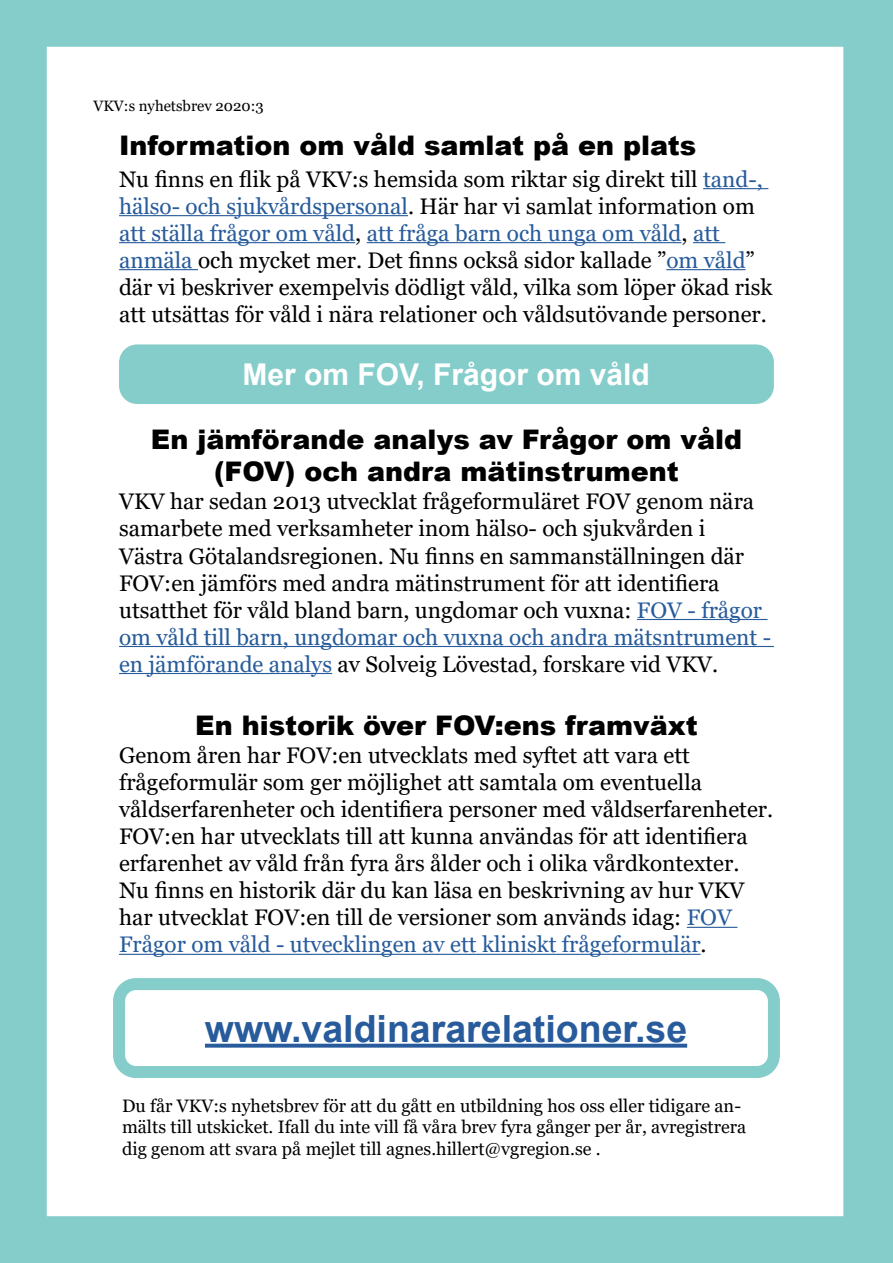
<style>
.page{position:relative;width:893px;height:1263px;background:#fff}
.page>*{position:absolute;margin:0;border:0;box-sizing:border-box;transform-origin:0 0}
.t1{font:700 37.5px "Arial";color:#275b9b}
.t2{font:700 30px "Arial";color:#fff}
.t3{font:900 27px/32.4px "Arial";color:#000;text-align:center}
.t4{font:22.5px/27px "Georgia";color:#000}
.t5{font:18px/21.6px "Georgia";color:#000}
.t6{font:15px "Georgia";color:#000}
.s1{color:#275b9b}
</style>
<div class="page">
<div style="left:0;top:47px;width:47px;height:1169px;background:#85cdca"></div>
<div style="left:843px;top:47px;width:50px;height:1169px;background:#85cdca"></div>
<div style="left:0;top:0;width:893px;height:47px;background:#85cdca"></div>
<div style="left:0;top:1216px;width:893px;height:47px;background:#85cdca"></div>
<hr style="left:703px;top:188px;width:65px;height:1px;background:#275b9b">
<hr style="left:119px;top:215px;width:289px;height:1px;background:#275b9b">
<hr style="left:119px;top:242px;width:236px;height:1px;background:#275b9b">
<hr style="left:367px;top:242px;width:315px;height:1px;background:#275b9b">
<hr style="left:693px;top:242px;width:32px;height:1px;background:#275b9b">
<hr style="left:119px;top:269px;width:79px;height:1px;background:#275b9b">
<hr style="left:666px;top:269px;width:80px;height:1px;background:#275b9b">
<hr style="left:637px;top:619px;width:130px;height:1px;background:#275b9b">
<hr style="left:119px;top:646px;width:655px;height:1px;background:#275b9b">
<hr style="left:119px;top:673px;width:213px;height:1px;background:#275b9b">
<hr style="left:687px;top:927px;width:50px;height:1px;background:#275b9b">
<hr style="left:119px;top:954px;width:582px;height:1px;background:#275b9b">
<div style="left:119px;top:344px;width:655px;height:60px;background:#85cdca;border-radius:18px"></div>
<svg style="left:205px;top:1044px;width:482px;height:4px;background:#3a69a3"></svg>
<div style="left:113px;top:978px;width:667px;height:100px;border:12px solid #85cdca;border-radius:17px"></div>
<p class="t6" style="left:94px;top:97px;width:172px">VKV:s nyhetsbrev 2020:3</p>
<p class="t3" style="left:119px;top:128px;width:579px">Information om våld samlat på en plats</p>
<p class="t4" style="left:119px;top:166px;width:655px">Nu finns en flik på VKV:s hemsida som riktar sig direkt till <span class="s1">tand-, hälso- och sjukvårdspersonal</span>. Här har vi samlat information om <span class="s1">att ställa frågor om våld</span>, <span class="s1">att fråga barn och unga om våld</span>, <span class="s1">att anmäla</span> och mycket mer. Det finns också sidor kallade ”<span class="s1">om våld</span>” där vi beskriver exempelvis dödligt våld, vilka som löper ökad risk att utsättas för våld i nära relationer och våldsutövande personer.</p>
<h2 class="t2" style="left:242px;top:353px;width:409px">Mer om FOV, Frågor om våld</h2>
<p class="t3" style="left:151px;top:422px;width:593px">En jämförande analys av Frågor om våld (FOV) och andra mätinstrument</p>
<p class="t4" style="left:119px;top:489px;width:654px">VKV har sedan 2013 utvecklat frågeformuläret FOV genom nära samarbete med verksamheter inom hälso- och sjukvården i Västra Götalandsregionen. Nu finns en sammanställningen där FOV:en jämförs med andra mätinstrument för att identifiera utsatthet för våld bland barn, ungdomar och vuxna: <span class="s1">FOV - frågor om våld till barn, ungdomar och vuxna och andra mätsntrument - en jämförande analys</span> av Solveig Lövestad, forskare vid VKV.</p>
<p class="t3" style="left:195px;top:708px;width:504px">En historik över FOV:ens framväxt</p>
<p class="t4" style="left:119px;top:742px;width:656px">Genom åren har FOV:en utvecklats med syftet att vara ett frågeformulär som ger möjlighet att samtala om eventuella våldserfarenheter och identifiera personer med våldserfarenheter.<br>FOV:en har utvecklats till att kunna användas för att identifiera erfarenhet av våld från fyra års ålder och i olika vårdkontexter.<br>Nu finns en historik där du kan läsa en beskrivning av hur VKV har utvecklat FOV:en till de versioner som används idag: <span class="s1">FOV Frågor om våld - utvecklingen av ett kliniskt frågeformulär</span>.</p>
<h1 class="t1" style="left:205px;top:1002px;width:484px">www.valdinararelationer.se</h1>
<p class="t5" style="left:122px;top:1095px;width:626px">Du får VKV:s nyhetsbrev för att du gått en utbildning hos oss eller tidigare an&shy;mälts till utskicket. Ifall du inte vill få våra brev fyra gånger per år, avregistrera dig genom att svara på mejlet till agnes.hillert@vgregion.se .</p>
</div>
